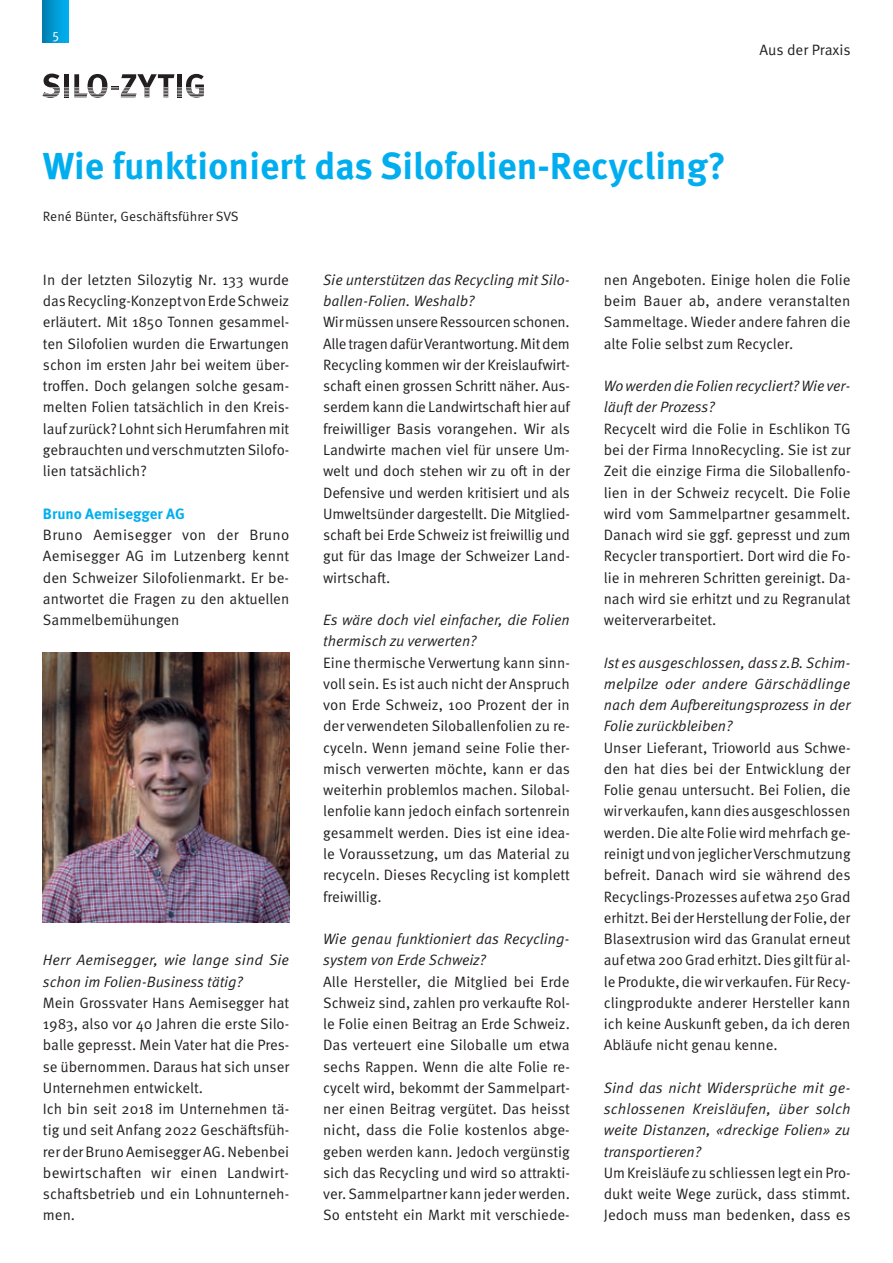
<style>
.page{position:relative;width:893px;height:1263px;background:#fff}
.page>*{position:absolute;margin:0;border:0;box-sizing:border-box;transform-origin:0 0}
.t1{font:700 37.5px "Meta Pro";color:#00aeef}
.t2{font:15px/21.3px "Meta Pro Norm";color:#231f20;text-align:justify}
.t3{font:15px/21.3px "Meta Pro Norm Ita";color:#231f20}
.t4{font:700 15px "Meta Pro";color:#00aeef}
.t5{font:13.5px "Meta Pro Norm";letter-spacing:-.005em;color:#231f20}
.t6{font:12px "Meta Plus Normal Caps";color:#fff}
</style>
<div class="page">
<svg style="left:43px;top:74px;width:161px;height:24px"></svg>
<svg style="left:43px;top:0;width:25px;height:43px"></svg>
<img style="left:43px;top:653px;width:246px;height:270px">
<p class="t6" style="left:52px;top:30px;width:8px">5</p>
<p class="t2" style="left:759px;top:38px;width:93px">Aus der Praxis</p>
<h1 class="t1" style="left:43px;top:136px;width:685px">Wie funktioniert das Silofolien-Recycling?</h1>
<p class="t5" style="left:43px;top:206px;width:197px">René Bünter, Geschäftsführer SVS</p>
<p class="t2" style="left:43px;top:268px;width:248px">In der letzten Silozytig Nr. 133 wurde das Recycling-Konzept von Erde Schweiz erläutert. Mit 1850 Tonnen gesammel&shy;ten Silofolien wurden die Erwartungen schon im ersten Jahr bei weitem über&shy;troffen. Doch gelangen solche gesam&shy;melten Folien tatsächlich in den Kreis&shy;lauf zurück? Lohnt sich Herumfahren mit gebrauchten und verschmutzten Silofo&shy;lien tatsächlich?</p>
<p class="t4" style="left:43px;top:502px;width:143px">Bruno Aemisegger AG</p>
<p class="t2" style="left:43px;top:523px;width:248px">Bruno Aemisegger von der Bruno Aemisegger AG im Lutzenberg kennt den Schweizer Silofolienmarkt. Er be&shy;antwortet die Fragen zu den aktuellen Sammelbemühungen</p>
<p class="t3" style="left:43px;top:948px;width:248px">Herr Aemisegger, wie lange sind Sie schon im Folien-Business tätig?</p>
<p class="t2" style="left:43px;top:991px;width:248px;text-align:left">Mein Grossvater Hans Aemisegger hat 1983, also vor 40 Jahren die erste Silo&shy;balle gepresst. Mein Vater hat die Pres&shy;se übernommen. Daraus hat sich unser Unternehmen entwickelt.<br>Ich bin seit 2018 im Unternehmen tä&shy;tig und seit Anfang 2022 Geschäftsfüh&shy;rer der Bruno Aemisegger AG. Nebenbei bewirtschaften wir einen Landwirt&shy;schaftsbetrieb und ein Lohnunterneh&shy;men.</p>
<p class="t3" style="left:323px;top:268px;width:248px">Sie unterstützen das Recycling mit Silo&shy;ballen-Folien. Weshalb?</p>
<p class="t2" style="left:323px;top:311px;width:248px">Wir müssen unsere Ressourcen schonen.<br>Alle tragen dafür Verantwortung. Mit dem Recycling kommen wir der Kreislaufwirt&shy;schaft einen grossen Schritt näher. Aus&shy;serdem kann die Landwirtschaft hier auf freiwilliger Basis vorangehen. Wir als Landwirte machen viel für unsere Um&shy;welt und doch stehen wir zu oft in der Defensive und werden kritisiert und als Umweltsünder dargestellt. Die Mitglied&shy;schaft bei Erde Schweiz ist freiwillig und gut für das Image der Schweizer Land&shy;wirtschaft.</p>
<p class="t3" style="left:323px;top:608px;width:248px">Es wäre doch viel einfacher, die Folien thermisch zu verwerten?</p>
<p class="t2" style="left:323px;top:651px;width:248px">Eine thermische Verwertung kann sinn&shy;voll sein. Es ist auch nicht der Anspruch von Erde Schweiz, 100 Prozent der in der verwendeten Siloballenfolien zu re&shy;cyceln. Wenn jemand seine Folie ther&shy;misch verwerten möchte, kann er das weiterhin problemlos machen. Silobal&shy;lenfolie kann jedoch einfach sortenrein gesammelt werden. Dies ist eine idea&shy;le Voraussetzung, um das Material zu recyceln. Dieses Recycling ist komplett freiwillig.</p>
<p class="t3" style="left:323px;top:927px;width:248px">Wie genau funktioniert das Recycling&shy;system von Erde Schweiz?</p>
<p class="t2" style="left:323px;top:970px;width:248px">Alle Hersteller, die Mitglied bei Erde Schweiz sind, zahlen pro verkaufte Rol&shy;le Folie einen Beitrag an Erde Schweiz.<br>Das verteuert eine Siloballe um etwa sechs Rappen. Wenn die alte Folie re&shy;cycelt wird, bekommt der Sammelpart&shy;ner einen Beitrag vergütet. Das heisst nicht, dass die Folie kostenlos abge&shy;geben werden kann. Jedoch vergünstig sich das Recycling und wird so attrakti&shy;ver. Sammelpartner kann jeder werden.<br>So entsteht ein Markt mit verschiede-</p>
<p class="t2" style="left:604px;top:268px;width:248px">nen Angeboten. Einige holen die Folie beim Bauer ab, andere veranstalten Sammeltage. Wieder andere fahren die alte Folie selbst zum Recycler.</p>
<p class="t3" style="left:604px;top:374px;width:248px">Wo werden die Folien recycliert? Wie ver&shy;läuft der Prozess?</p>
<p class="t2" style="left:604px;top:417px;width:248px">Recycelt wird die Folie in Eschlikon TG bei der Firma InnoRecycling. Sie ist zur Zeit die einzige Firma die Siloballenfo&shy;lien in der Schweiz recycelt. Die Folie wird vom Sammelpartner gesammelt.<br>Danach wird sie ggf. gepresst und zum Recycler transportiert. Dort wird die Fo&shy;lie in mehreren Schritten gereinigt. Da&shy;nach wird sie erhitzt und zu Regranulat weiterverarbeitet.</p>
<p class="t3" style="left:604px;top:651px;width:248px;text-align:justify">Ist es ausgeschlossen, dass z.B. Schim&shy;melpilze oder andere Gärschädlinge nach dem Aufbereitungsprozess in der Folie zurückbleiben?</p>
<p class="t2" style="left:604px;top:736px;width:248px">Unser Lieferant, Trioworld aus Schwe&shy;den hat dies bei der Entwicklung der Folie genau untersucht. Bei Folien, die wir verkaufen, kann dies ausgeschlossen werden. Die alte Folie wird mehrfach ge&shy;reinigt und von jeglicher Verschmutzung befreit. Danach wird sie während des Recyclings-Prozesses auf etwa 250 Grad erhitzt. Bei der Herstellung der Folie, der Blasextrusion wird das Granulat erneut auf etwa 200 Grad erhitzt. Dies gilt für al&shy;le Produkte, die wir verkaufen. Für Recy&shy;clingprodukte anderer Hersteller kann ich keine Auskunft geben, da ich deren Abläufe nicht genau kenne.</p>
<p class="t3" style="left:604px;top:1076px;width:248px;text-align:justify">Sind das nicht Widersprüche mit ge&shy;schlossenen Kreisläufen, über solch weite Distanzen, «dreckige Folien» zu transportieren?</p>
<p class="t2" style="left:604px;top:1161px;width:248px">Um Kreisläufe zu schliessen legt ein Pro&shy;dukt weite Wege zurück, dass stimmt.<br>Jedoch muss man bedenken, dass es</p>
</div>
